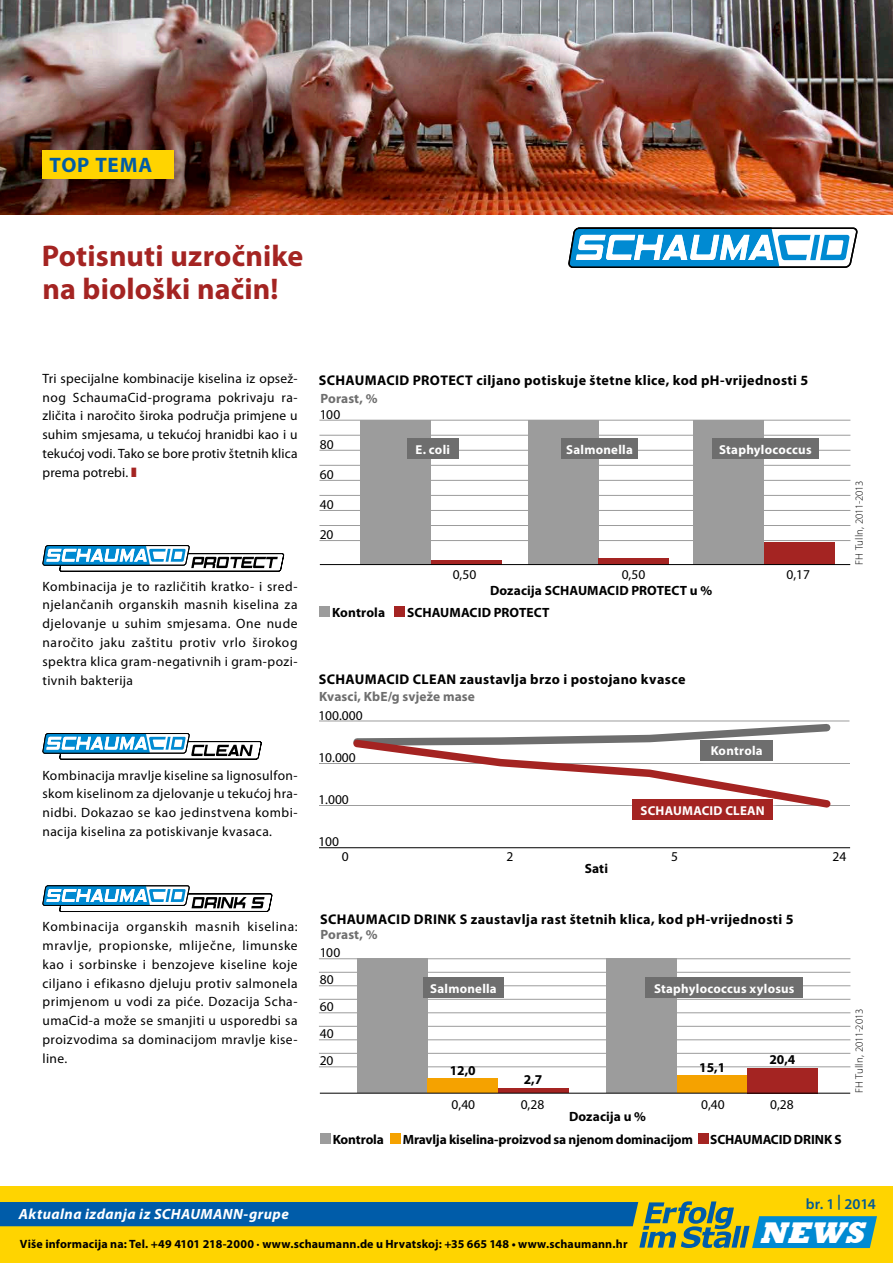
<style>
.page{position:relative;width:893px;height:1263px;background:#fff}
.page>*{position:absolute;margin:0;border:0;box-sizing:border-box;transform-origin:0 0}
.t1{font:italic 800 30.75px "Rockwell";color:#fff}
.t2{font:700 30px/33px "Myriad Pro";letter-spacing:.005em;color:#a42422}
.t3{font:700 21px "Myriad Pro";letter-spacing:.04em;color:#005ca6}
.t4{font:600 15px "Myriad Pro";color:#005a96}
.t5{font:italic 700 14.85px "Myriad Pro";letter-spacing:.03em;color:#fff}
.t6{font:700 14.1px "Myriad Pro";letter-spacing:.025em;color:#000}
.t7{font:13.5px/18.9px "Myriad Pro";letter-spacing:.025em;color:#000;text-align:justify}
.t8{font:700 13.5px "Myriad Pro";letter-spacing:-.005em;color:#000}
.t9{font:700 13.5px "Myriad Pro";letter-spacing:.01em;color:#6e6e6e}
.t10{font:700 12.9px "Myriad Pro";letter-spacing:.02em;color:#fff}
.t11{font:700 12px "Myriad Pro";letter-spacing:.01em;color:#000}
.t12{font:300 10.8px "Myriad Pro";letter-spacing:.01em;color:#000}
.s1{color:#a42422}
</style>
<div class="page">
<div style="left:0;top:1186px;width:893px;height:77px;background:#ffd400"></div>
<svg style="left:0;top:1201px;width:877px;height:47px"></svg>
<img style="left:0;top:0;width:893px;height:214px">
<svg style="left:43px;top:545px;width:241px;height:27px"></svg>
<svg style="left:43px;top:733px;width:218px;height:27px"></svg>
<svg style="left:43px;top:885px;width:229px;height:27px"></svg>
<hr style="left:319px;top:805px;width:530px;height:1px;background:#9c9c9c">
<hr style="left:319px;top:763px;width:530px;height:1px;background:#9c9c9c">
<hr style="left:319px;top:721px;width:530px;height:1px;background:#9c9c9c">
<hr style="left:319px;top:847px;width:531px;height:1px;background:#000">
<svg style="left:350px;top:720px;width:485px;height:88px"></svg>
<img style="left:628px;top:795px;width:150px;height:13px">
<img style="left:756px;top:795px;width:22px;height:4px">
<div style="left:632px;top:800px;width:141px;height:20px;background:#a42422"></div>
<hr style="left:319px;top:525px;width:531px;height:1px;background:#9c9c9c">
<hr style="left:319px;top:435px;width:531px;height:1px;background:#9c9c9c">
<hr style="left:319px;top:540px;width:531px;height:1px;background:#9c9c9c">
<hr style="left:319px;top:480px;width:531px;height:1px;background:#9c9c9c">
<hr style="left:319px;top:420px;width:531px;height:1px;background:#9c9c9c">
<hr style="left:319px;top:495px;width:531px;height:1px;background:#9c9c9c">
<hr style="left:319px;top:450px;width:531px;height:1px;background:#9c9c9c">
<hr style="left:319px;top:510px;width:531px;height:1px;background:#9c9c9c">
<hr style="left:319px;top:465px;width:531px;height:1px;background:#9c9c9c">
<div style="left:360px;top:420px;width:71px;height:145px;background:#9c9c9c"></div>
<div style="left:431px;top:560px;width:70px;height:5px;background:#a42422"></div>
<div style="left:528px;top:420px;width:70px;height:145px;background:#9c9c9c"></div>
<div style="left:598px;top:558px;width:71px;height:7px;background:#a42422"></div>
<div style="left:694px;top:420px;width:70px;height:145px;background:#9c9c9c"></div>
<div style="left:764px;top:542px;width:71px;height:23px;background:#a42422"></div>
<div style="left:407px;top:439px;width:51px;height:20px;background:#6e6e6e"></div>
<div style="left:561px;top:439px;width:77px;height:20px;background:#6e6e6e"></div>
<div style="left:712px;top:439px;width:107px;height:20px;background:#6e6e6e"></div>
<div style="left:319px;top:606px;width:11px;height:11px;background:#9c9c9c"></div>
<div style="left:394px;top:606px;width:11px;height:11px;background:#a42422"></div>
<svg style="left:569px;top:227px;width:288px;height:41px"></svg>
<hr style="left:319px;top:1053px;width:531px;height:1px;background:#9c9c9c">
<hr style="left:319px;top:972px;width:531px;height:1px;background:#9c9c9c">
<hr style="left:319px;top:1066px;width:531px;height:1px;background:#9c9c9c">
<hr style="left:319px;top:1012px;width:531px;height:1px;background:#9c9c9c">
<hr style="left:319px;top:958px;width:531px;height:1px;background:#9c9c9c">
<hr style="left:319px;top:1026px;width:531px;height:1px;background:#9c9c9c">
<hr style="left:319px;top:985px;width:531px;height:1px;background:#9c9c9c">
<hr style="left:319px;top:1039px;width:531px;height:1px;background:#9c9c9c">
<hr style="left:319px;top:999px;width:531px;height:1px;background:#9c9c9c">
<div style="left:357px;top:958px;width:71px;height:135px;background:#9c9c9c"></div>
<div style="left:607px;top:958px;width:70px;height:135px;background:#9c9c9c"></div>
<div style="left:428px;top:1079px;width:70px;height:14px;background:#f5a200"></div>
<div style="left:677px;top:1075px;width:71px;height:18px;background:#f5a200"></div>
<div style="left:498px;top:1088px;width:71px;height:5px;background:#a42422"></div>
<div style="left:748px;top:1068px;width:70px;height:25px;background:#a42422"></div>
<div style="left:423px;top:978px;width:81px;height:20px;background:#6e6e6e"></div>
<div style="left:646px;top:978px;width:157px;height:20px;background:#6e6e6e"></div>
<hr style="left:320px;top:1093px;width:530px;height:1px;background:#000">
<hr style="left:320px;top:564px;width:530px;height:1px;background:#000">
<div style="left:320px;top:1133px;width:11px;height:11px;background:#9c9c9c"></div>
<div style="left:390px;top:1133px;width:11px;height:11px;background:#f5a200"></div>
<div style="left:698px;top:1133px;width:11px;height:11px;background:#a42422"></div>
<div style="left:43px;top:150px;width:131px;height:29px;background:#ffd400"></div>
<h3 class="t3" style="left:49px;top:152px;width:104px">TOP TEMA</h3>
<h2 class="t2" style="left:42px;top:238px;width:263px">Potisnuti uzročnike na biološki način!</h2>
<p class="t7" style="left:43px;top:368px;width:257px">Tri specijalne kombinacije kiselina iz opsež&shy;nog SchaumaCid-programa pokrivaju ra&shy;zličita i naročito široka područja primjene u suhim smjesama, u tekućoj hranidbi kao i u tekućoj vodi. Tako se bore protiv štetnih klica prema potrebi. <span class="s1">❚</span></p>
<p class="t7" style="left:43px;top:576px;width:257px">Kombinacija je to različitih kratko- i sred&shy;njelančanih organskih masnih kiselina za djelovanje u suhim smjesama. One nude naročito jaku zaštitu protiv vrlo širokog spektra klica gram-negativnih i gram-pozi&shy;tivnih bakterija</p>
<p class="t7" style="left:43px;top:765px;width:257px">Kombinacija mravlje kiseline sa lignosulfon&shy;skom kiselinom za djelovanje u tekućoj hra&shy;nidbi. Dokazao se kao jedinstvena kombi&shy;nacija kiselina za potiskivanje kvasaca.</p>
<p class="t7" style="left:43px;top:917px;width:257px">Kombinacija organskih masnih kiselina: mravlje, propionske, mliječne, limunske kao i sorbinske i benzojeve kiseline koje ciljano i efikasno djeluju protiv salmonela primjenom u vodi za piće. Dozacija Scha&shy;umaCid-a može se smanjiti u usporedbi sa proizvodima sa dominacijom mravlje kise&shy;line.</p>
<p class="t6" style="left:319px;top:371px;width:491px">SCHAUMACID PROTECT ciljano potiskuje štetne klice, kod pH-vrijednosti 5</p>
<p class="t9" style="left:320px;top:389px;width:59px">Porast, %</p>
<p class="t7" style="left:320px;top:405px;width:22px">100</p>
<p class="t7" style="left:320px;top:435px;width:15px">80</p>
<p class="t7" style="left:320px;top:465px;width:15px">60</p>
<p class="t7" style="left:320px;top:495px;width:16px">40</p>
<p class="t7" style="left:320px;top:525px;width:15px">20</p>
<p class="t10" style="left:415px;top:441px;width:36px">E. coli</p>
<p class="t10" style="left:566px;top:441px;width:68px">Salmonella</p>
<p class="t10" style="left:719px;top:441px;width:94px">Staphylococcus</p>
<p class="t7" style="left:453px;top:565px;width:25px">0,50</p>
<p class="t7" style="left:622px;top:565px;width:25px">0,50</p>
<p class="t7" style="left:786px;top:565px;width:25px">0,17</p>
<p class="t8" style="left:490px;top:581px;width:224px">Dozacija SCHAUMACID PROTECT u %</p>
<p class="t8" style="left:332px;top:603px;width:55px">Kontrola</p>
<p class="t8" style="left:407px;top:603px;width:144px">SCHAUMACID PROTECT</p>
<p class="t12" style="left:853px;top:565px;width:86px;rotate:-90deg">FH Tulln, 2011-2013</p>
<p class="t6" style="left:319px;top:670px;width:368px">SCHAUMACID CLEAN zaustavlja brzo i postojano kvasce</p>
<p class="t9" style="left:319px;top:688px;width:157px">Kvasci, KbE/g svježe mase</p>
<p class="t7" style="left:318px;top:705px;width:46px">100.000</p>
<p class="t7" style="left:318px;top:747px;width:39px">10.000</p>
<p class="t7" style="left:318px;top:789px;width:32px">1.000</p>
<p class="t7" style="left:318px;top:831px;width:22px">100</p>
<p class="t10" style="left:711px;top:742px;width:53px">Kontrola</p>
<p class="t10" style="left:640px;top:802px;width:126px">SCHAUMACID CLEAN</p>
<p class="t7" style="left:342px;top:847px;width:8px">0</p>
<p class="t7" style="left:506px;top:847px;width:8px">2</p>
<p class="t7" style="left:671px;top:847px;width:8px">5</p>
<p class="t7" style="left:833px;top:847px;width:15px">24</p>
<p class="t8" style="left:585px;top:860px;width:25px">Sati</p>
<p class="t6" style="left:320px;top:910px;width:475px">SCHAUMACID DRINK S zaustavlja rast štetnih klica, kod pH-vrijednosti 5</p>
<p class="t9" style="left:320px;top:926px;width:59px">Porast, %</p>
<p class="t7" style="left:320px;top:939px;width:22px;line-height:27px;text-align:left">100<br>80<br>60<br>40<br>20</p>
<p class="t10" style="left:430px;top:980px;width:68px">Salmonella</p>
<p class="t10" style="left:654px;top:980px;width:142px">Staphylococcus xylosus</p>
<p class="t8" style="left:450px;top:1062px;width:27px">12,0</p>
<p class="t8" style="left:699px;top:1059px;width:27px">15,1</p>
<p class="t8" style="left:524px;top:1071px;width:20px">2,7</p>
<p class="t8" style="left:769px;top:1051px;width:27px">20,4</p>
<p class="t7" style="left:452px;top:1094px;width:25px">0,40</p>
<p class="t7" style="left:521px;top:1094px;width:25px">0,28</p>
<p class="t7" style="left:701px;top:1094px;width:25px">0,40</p>
<p class="t7" style="left:770px;top:1094px;width:25px">0,28</p>
<p class="t8" style="left:569px;top:1108px;width:79px">Dozacija u %</p>
<p class="t8" style="left:333px;top:1130px;width:53px">Kontrola</p>
<p class="t8" style="left:403px;top:1130px;width:292px">Mravlja kiselina-proizvod sa njenom dominacijom</p>
<p class="t8" style="left:710px;top:1130px;width:133px">SCHAUMACID DRINK S</p>
<p class="t12" style="left:853px;top:1093px;width:86px;rotate:-90deg">FH Tulln, 2011-2013</p>
<p class="t5" style="left:19px;top:1204px;width:271px">Aktualna izdanja iz SCHAUMANN-grupe</p>
<p class="t11" style="left:20px;top:1236px;width:609px">Više informacija na: Tel. +49 4101 218-2000 · www.schaumann.de u Hrvatskoj: +35 665 148 • www.schaumann.hr</p>
<p class="t4" style="left:806px;top:1194px;width:72px">br. 1 | 2014</p>
<h1 class="t1" style="left:759px;top:1215px;width:115px">NEWS</h1>
</div>
